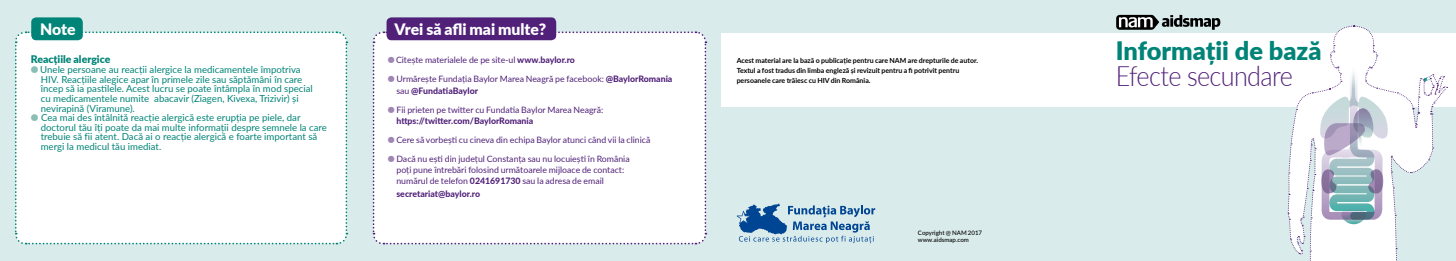
<style>
.page{position:relative;width:1456px;height:261px;background:#fff}
.page>*{position:absolute;margin:0;border:0;box-sizing:border-box;transform-origin:0 0}
.t1{font:300 28px "Lato";letter-spacing:-.025em;color:#512179;scale:.9 1}
.t2{font:900 25.38px "Lato";color:#008477}
.t3{font:900 15.75px "Lato";letter-spacing:-.005em;color:#fff}
.t4{font:900 10.5px "Lato";color:#008477}
.t5{font:9.62px/9.6px "Lato";color:#008477}
.t6{font:8.75px/11.4px "Lato";color:#512179}
.t7{font:800 8.75px "Lato";color:#512179}
.t8{font:700 7px/9.6px "Lato";color:#000}
.t9{font:500 6.12px/7px "Lato";color:#000}
.s1{color:#a086b5}
.s2{font-weight:800}
.s3{color:#8bbeb6}
</style>
<div class="page">
<div style="left:0;top:0;width:1456px;height:260px;background:#d9eceb"></div>
<div style="left:722px;top:33px;width:734px;height:74px;background:#fff"></div>
<svg style="left:1116px;top:15px;width:104px;height:15px"></svg>
<div style="left:15px;top:31px;width:333px;height:214px;background:#fff"></div>
<div style="left:372px;top:30px;width:335px;height:215px;background:#fff"></div>
<div style="left:31px;top:17px;width:52px;height:23px;background:#008477;border-radius:5px"></div>
<div style="left:387px;top:17px;width:169px;height:23px;background:#512179;border-radius:5px"></div>
<svg style="left:1287px;top:25px;width:161px;height:236px"></svg>
<svg style="left:737px;top:203px;width:138px;height:40px"></svg>
<h3 class="t3" style="left:40px;top:18px;width:37px">Note</h3>
<h3 class="t3" style="left:395px;top:18px;width:153px">Vrei să afli mai multe?</h3>
<p class="t6" style="left:388px;top:54px;width:189px"><span class="s1">●</span>Citește materialele de pe site-ul <span class="s2">www.baylor.ro</span></p>
<p class="t6" style="left:396px;top:73px;width:278px;text-indent:-9px"><span class="s1">●</span> Urmărește Fundația Baylor Marea Neagră pe facebook: <span class="s2">@BaylorRomania </span>sau <span class="s2">@FundatiaBaylor</span></p>
<p class="t6" style="left:396px;top:103px;width:208px;text-indent:-9px"><span class="s1">●</span> Fii prieten pe twitter cu Fundatia Baylor Marea Neagră: <span class="s2">https://twitter.com/BaylorRomania</span></p>
<p class="t6" style="left:388px;top:133px;width:264px"><span class="s1">●</span> Cere să vorbești cu cineva din echipa Baylor atunci când vii la clinică</p>
<p class="t6" style="left:396px;top:152px;width:235px;text-indent:-9px"><span class="s1">●</span> Dacă nu ești din județul Constanța sau nu locuiești în România poți pune întrebări folosind următoarele mijloace de contact: numărul de telefon <span class="s2">0241691730</span> sau la adresa de email</p>
<p class="t7" style="left:396px;top:187px;width:85px">secretariat@baylor.ro</p>
<p class="t4" style="left:31px;top:51px;width:81px">Reacțiile alergice</p>
<p class="t5" style="left:41px;top:64px;width:274px;text-indent:-10px"><span class="s3">●</span> Unele persoane au reacții alergice la medicamentele împotriva HIV. Reacțiile alegice apar în primele zile sau săptămâni în care încep să ia pastilele. Acest lucru se poate întâmpla în mod special cu medicamentele numite abacavir (Ziagen, Kivexa, Trizivir) și nevirapină (Viramune).</p>
<p class="t5" style="left:41px;top:112px;width:288px;text-indent:-10px"><span class="s3">●</span> Cea mai des întâlnită reacție alergică este erupția pe piele, dar doctorul tău îți poate da mai multe informații despre semnele la care trebuie să fii atent. Dacă ai o reacție alergică e foarte important să mergi la medicul tău imediat.</p>
<p class="t8" style="left:737px;top:56px;width:243px">Acest material are la bază o publicație pentru care NAM are drepturile de autor.<br>Textul a fost tradus din limba engleză și revizuit pentru a fi potrivit pentru persoanele care trăiesc cu HIV din România.</p>
<p class="t9" style="left:918px;top:228px;width:66px">Copyright @ NAM 2017 www.aidsmap.com</p>
<h2 class="t2" style="left:1116px;top:31px;width:207px">Informații de bază</h2>
<h1 class="t1" style="left:1116px;top:56px;width:198px">Efecte secundare</h1>
</div>
